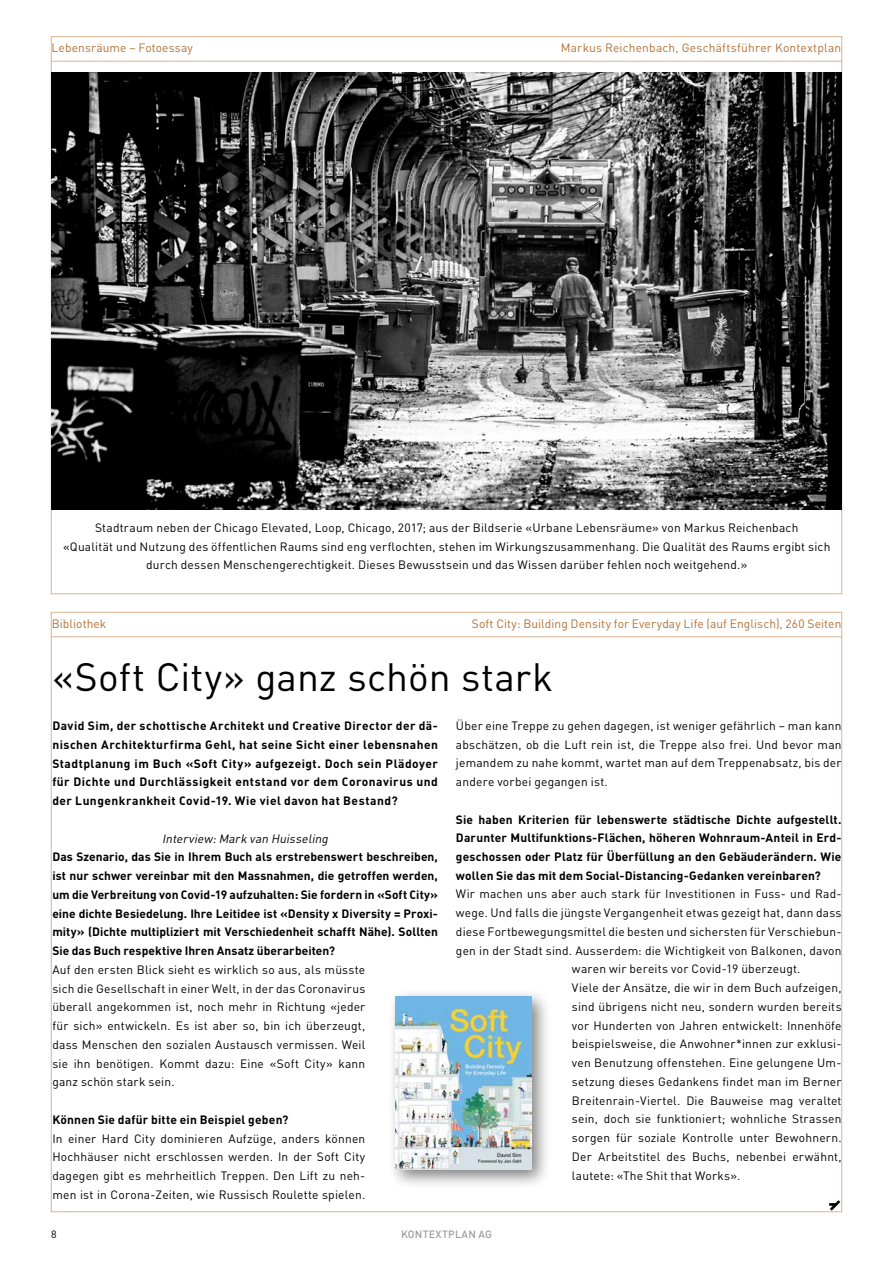
<style>
.page{position:relative;width:893px;height:1263px;background:#fff}
.page>*{position:absolute;margin:0;border:0;box-sizing:border-box;transform-origin:0 0}
.t1{font:39px "DIN";color:#000}
.t2{font:12px/18.8px "DIN";letter-spacing:.015em;color:#000;text-align:justify}
.t3{font:700 12px/18.8px "DIN";letter-spacing:.015em;color:#000;text-align:justify}
.t4{font:12px "DIN";letter-spacing:.01em;color:#b27134}
.t5{font:italic 12px "DIN";color:#000}
.t6{font:500 10.5px "DIN";letter-spacing:.02em;color:#9d9d9c}
.t7{font:10.5px "DIN";color:#000}
</style>
<div class="page">
<hr style="left:51px;top:61px;width:791px;height:1px;background:#dab491">
<hr style="left:51px;top:636px;width:791px;height:1px;background:#dab491">
<div style="left:388px;top:988px;width:164px;height:202px;background:#000;opacity:.5"></div>
<img style="left:396px;top:996px;width:135px;height:174px">
<img style="left:51px;top:72px;width:791px;height:437px">
<svg style="left:829px;top:1200px;width:11px;height:11px"></svg>
<p class="t4" style="left:52px;top:40px;width:143px">Lebensräume – Fotoessay</p>
<p class="t4" style="left:561px;top:40px;width:282px">Markus Reichenbach, Geschäftsführer Kontextplan</p>
<p class="t2" style="left:63px;top:518px;width:769px;text-align:center">Stadtraum neben der Chicago Elevated, Loop, Chicago, 2017; aus der Bildserie «Urbane Lebensräume» von Markus Reichenbach<br>«Qualität und Nutzung des öffentlichen Raums sind eng verflochten, stehen im Wirkungszusammenhang. Die Qualität des Raums ergibt sich durch dessen Menschengerechtigkeit. Dieses Bewusstsein und das Wissen darüber fehlen noch weitgehend.»</p>
<p class="t4" style="left:52px;top:616px;width:56px">Bibliothek</p>
<p class="t4" style="left:472px;top:616px;width:371px">Soft City: Building Density for Everyday Life (auf Englisch), 260 Seiten</p>
<h1 class="t1" style="left:52px;top:652px;width:502px">«Soft City» ganz schön stark</h1>
<p class="t3" style="left:52px;top:716px;width:387px">David Sim, der schottische Architekt und Creative Director der dä&shy;nischen Architekturfirma Gehl, hat seine Sicht einer lebensnahen Stadtplanung im Buch «Soft City» aufgezeigt. Doch sein Plädoyer für Dichte und Durchlässigkeit entstand vor dem Coronavirus und der Lungenkrankheit Covid-19. Wie viel davon hat Bestand?</p>
<p class="t5" style="left:162px;top:831px;width:170px">Interview:Mark van Huisseling</p>
<p class="t3" style="left:52px;top:847px;width:387px">Das Szenario, das Sie in Ihrem Buch als erstrebenswert beschreiben, ist nur schwer vereinbar mit den Massnahmen, die getroffen werden, um die Verbreitung von Covid-19 aufzuhalten: Sie fordern in «Soft City» eine dichte Besiedelung. Ihre Leitidee ist «Density x Diversity = Proxi&shy;mity» (Dichte multipliziert mit Verschiedenheit schafft Nähe). Sollten Sie das Buch respektive Ihren Ansatz überarbeiten?</p>
<p class="t2" style="left:52px;top:960px;width:314px">Auf den ersten Blick sieht es wirklich so aus, als müsste sich die Gesellschaft in einer Welt, in der das Coronavirus überall angekommen ist, noch mehr in Richtung «jeder für sich» entwickeln. Es ist aber so, bin ich überzeugt, dass Menschen den sozialen Austausch vermissen. Weil sie ihn benötigen. Kommt dazu: Eine «Soft City» kann ganz schön stark sein.</p>
<p class="t3" style="left:52px;top:1109px;width:238px">Können Sie dafür bitte ein Beispiel geben?</p>
<p class="t2" style="left:52px;top:1128px;width:314px">In einer Hard City dominieren Aufzüge, anders können Hochhäuser nicht erschlossen werden. In der Soft City dagegen gibt es mehrheitlich Treppen. Den Lift zu neh&shy;men ist in Corona-Zeiten, wie Russisch Roulette spielen.</p>
<p class="t2" style="left:456px;top:716px;width:387px">Über eine Treppe zu gehen dagegen, ist weniger gefährlich – man kann abschätzen, ob die Luft rein ist, die Treppe also frei. Und bevor man jemandem zu nahe kommt, wartet man auf dem Treppenabsatz, bis der andere vorbei gegangen ist.</p>
<p class="t3" style="left:456px;top:809px;width:387px">Sie haben Kriterien für lebenswerte städtische Dichte aufgestellt.<br>Darunter Multifunktions-Flächen, höheren Wohnraum-Anteil in Erd&shy;geschossen oder Platz für Überfüllung an den Gebäuderändern. Wie wollen Sie das mit dem Social-Distancing-Gedanken vereinbaren?</p>
<p class="t2" style="left:456px;top:884px;width:387px">Wir machen uns aber auch stark für Investitionen in Fuss- und Rad-</p>
<p class="t2" style="left:456px;top:903px;width:387px">wege. Und falls die jüngste Vergangenheit etwas gezeigt hat, dann dass</p>
<p class="t2" style="left:456px;top:922px;width:387px">diese Fortbewegungsmittel die besten und sichersten für Verschiebun-</p>
<p class="t2" style="left:456px;top:941px;width:387px">gen in der Stadt sind. Ausserdem: die Wichtigkeit von Balkonen, davon</p>
<p class="t2" style="left:572px;top:959px;width:230px">waren wir bereits vor Covid-19 überzeugt.</p>
<p class="t2" style="left:572px;top:978px;width:271px">Viele der Ansätze, die wir in dem Buch aufzeigen,</p>
<p class="t2" style="left:572px;top:997px;width:271px">sind übrigens nicht neu, sondern wurden bereits</p>
<p class="t2" style="left:572px;top:1016px;width:271px">vor Hunderten von Jahren entwickelt: Innenhöfe</p>
<p class="t2" style="left:572px;top:1034px;width:271px">beispielsweise, die Anwohner*innen zur exklusi-</p>
<p class="t2" style="left:572px;top:1053px;width:271px">ven Benutzung offenstehen. Eine gelungene Um-</p>
<p class="t2" style="left:572px;top:1072px;width:271px">setzung dieses Gedankens findet man im Berner</p>
<p class="t2" style="left:572px;top:1091px;width:271px">Breitenrain-Viertel. Die Bauweise mag veraltet</p>
<p class="t2" style="left:572px;top:1109px;width:271px">sein, doch sie funktioniert; wohnliche Strassen</p>
<p class="t2" style="left:572px;top:1128px;width:271px">sorgen für soziale Kontrolle unter Bewohnern.</p>
<p class="t2" style="left:572px;top:1147px;width:271px">Der Arbeitstitel des Buchs, nebenbei erwähnt,</p>
<p class="t2" style="left:572px;top:1166px;width:170px">lautete: «The Shit that Works».</p>
<p class="t7" style="left:51px;top:1227px;width:7px">8</p>
<p class="t6" style="left:401px;top:1227px;width:92px">KONTEXTPLAN AG</p>
</div>
